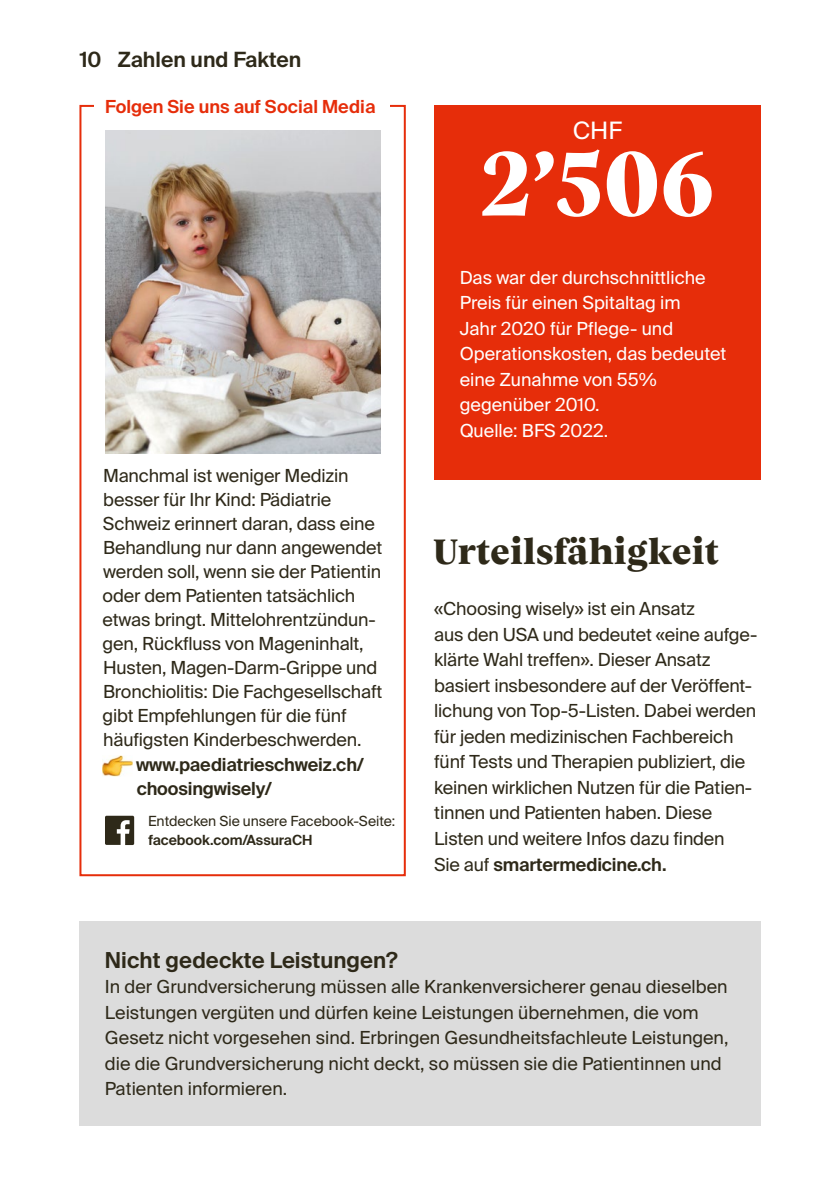
<style>
.page{position:relative;width:840px;height:1191px;background:#fff}
.page>*{position:absolute;margin:0;border:0;box-sizing:border-box;transform-origin:0 0}
.t1{font:800 92px "Vesterbro";color:#fff}
.t2{font:800 36px "Vesterbro";color:#2e2919}
.t3{font:24px "Suisse Intl";color:#fff}
.t4{font:600 22px "Suisse Intl";color:#2e2919}
.t5{font:600 21px "Suisse Intl";color:#2e2919}
.t6{font:18px/25.6px "Suisse Intl";letter-spacing:-.01em;color:#2e2919}
.t7{font:18px/25.6px "Suisse Intl";color:#fff}
.t8{font:600 18px/24px "Suisse Intl";letter-spacing:-.01em;color:#2e2919}
.t9{font:600 18px "Suisse Intl";color:#e62d0a}
.t10{font:14px "Suisse Intl";letter-spacing:-.005em;color:#2e2919}
.t11{font:600 14px "Suisse Intl";letter-spacing:-.005em;color:#2e2919}
.s1{font-weight:600}
</style>
<div class="page">
<div style="left:79px;top:105px;width:326px;height:771px;border:2px solid #e62d0a"></div>
<div style="left:79px;top:921px;width:681px;height:204px;background:#dcdcdc"></div>
<img style="left:102px;top:755px;width:30px;height:21px">
<div style="left:434px;top:105px;width:326px;height:374px;background:#e62d0a"></div>
<img style="left:105px;top:130px;width:275px;height:324px">
<svg style="left:105px;top:815px;width:29px;height:30px"></svg>
<div style="left:94px;top:98px;width:295px;height:16px;background:#fff"></div>
<p class="t5" style="left:80px;top:47px;width:23px">10</p>
<p class="t5" style="left:118px;top:47px;width:185px">Zahlen und Fakten</p>
<p class="t9" style="left:105px;top:96px;width:272px">Folgen Sie uns auf Social Media</p>
<p class="t6" style="left:102px;top:464px;width:281px;line-height:24px">Manchmal ist weniger Medizin besser für Ihr Kind: Pädiatrie Schweiz erinnert daran, dass eine Behandlung nur dann angewendet werden soll, wenn sie der Patientin oder dem Patienten tatsächlich etwas bringt. Mittelohrentzündun&shy;gen, Rückfluss von Mageninhalt, Husten, Magen-Darm-Grippe und Bronchiolitis: Die Fachgesellschaft gibt Empfehlungen für die fünf häufigsten Kinderbeschwerden.</p>
<p class="t8" style="left:136px;top:752px;width:229px">www.paediatrieschweiz.ch/ choosingwisely/</p>
<p class="t10" style="left:148px;top:813px;width:248px">Entdecken Sie unsere Facebook-Seite:</p>
<p class="t11" style="left:148px;top:832px;width:165px">facebook.com/AssuraCH</p>
<h3 class="t3" style="left:572px;top:117px;width:51px">CHF</h3>
<h1 class="t1" style="left:480px;top:115px;width:235px">2’506</h1>
<p class="t7" style="left:459px;top:264px;width:268px">Das war der durchschnittliche<br>Preis für einen Spitaltag im<br>Jahr 2020 für Pflege- und<br>Operationskosten, das bedeutet eine Zunahme von 55% gegenüber 2010.<br>Quelle: BFS 2022.</p>
<h2 class="t2" style="left:432px;top:525px;width:287px">Urteilsfähigkeit</h2>
<p class="t6" style="left:434px;top:596px;width:324px">«Choosing wisely» ist ein Ansatz<br>aus den USA und bedeutet «eine aufge&shy;klärte Wahl treffen». Dieser Ansatz basiert insbesondere auf der Veröffent&shy;lichung von Top-5-Listen. Dabei werden für jeden medizinischen Fachbereich fünf Tests und Therapien publiziert, die keinen wirklichen Nutzen für die Patien&shy;tinnen und Patienten haben. Diese Listen und weitere Infos dazu finden<br>Sie auf <span class="s1">smartermedicine.ch.</span></p>
<p class="t4" style="left:105px;top:947px;width:294px">Nicht gedeckte Leistungen?</p>
<p class="t6" style="left:105px;top:974px;width:624px">In der Grundversicherung müssen alle Krankenversicherer genau dieselben Leistungen vergüten und dürfen keine Leistungen übernehmen, die vom Gesetz nicht vorgesehen sind. Erbringen Gesundheitsfachleute Leistungen, die die Grundversicherung nicht deckt, so müssen sie die Patientinnen und Patienten informieren.</p>
</div>
